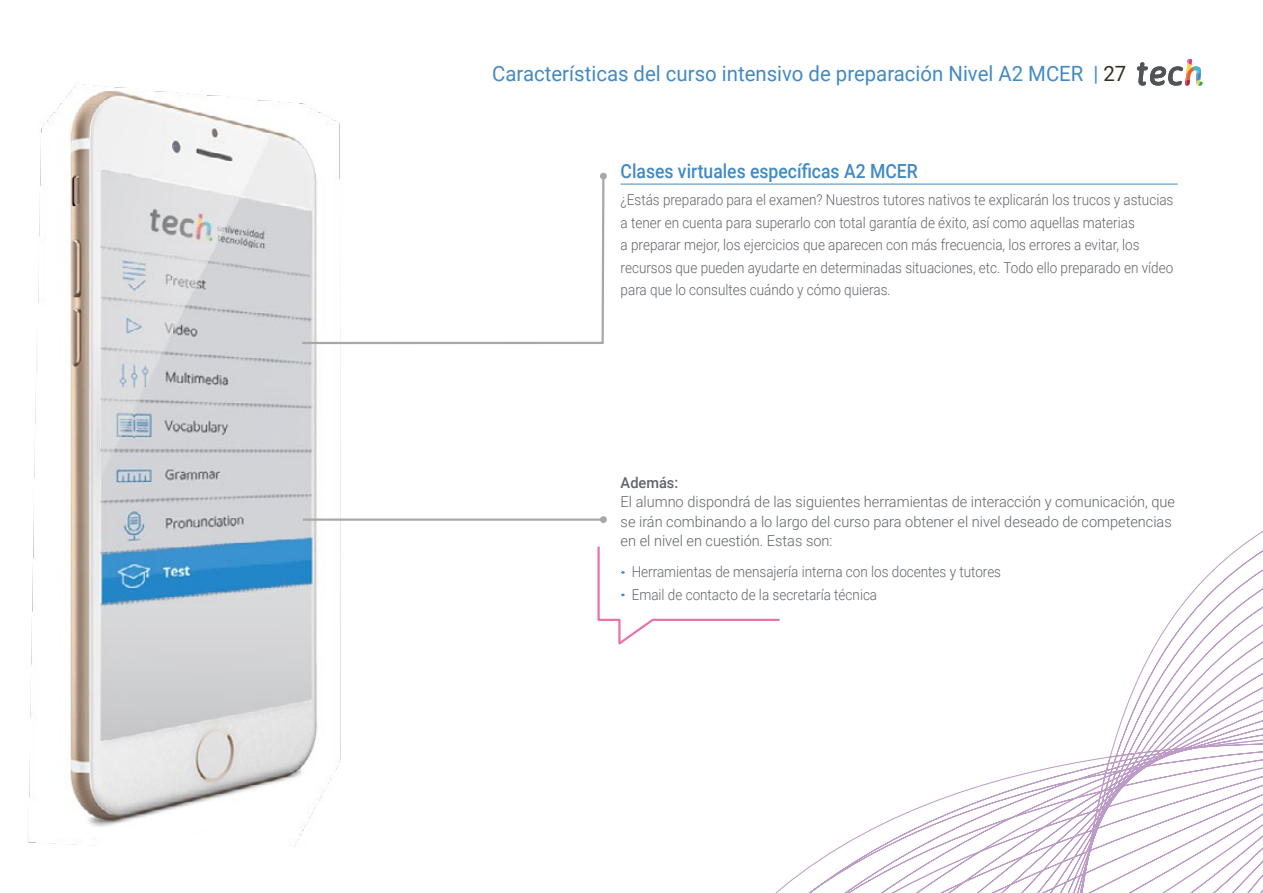
<style>
.page{position:relative;width:1263px;height:893px;background:#fff}
.page>*{position:absolute;margin:0;border:0;box-sizing:border-box;transform-origin:0 0}
.t1{font:21px "Roboto";color:#418ac5}
.t2{font:500 19.5px "Roboto";color:#418ac5;scale:.9 1}
.t3{font:300 15px/22.5px "Roboto";color:#61646a;scale:.9 1}
.t4{font:300 15px/19.5px "Roboto";color:#606467}
.t5{font:500 15px "Roboto";color:#61646a}
.s1{color:#312e20}
</style>
<div class="page">
<svg style="left:1137px;top:59px;width:65px;height:27px"></svg>
<img style="left:28px;top:84px;width:313px;height:762px">
<hr style="left:621px;top:184px;width:557px;height:1px;background:#418ac5">
<svg style="left:597px;top:546px;width:158px;height:99px"></svg>
<svg style="left:755px;top:530px;width:508px;height:363px"></svg>
<svg style="left:300px;top:176px;width:305px;height:169px"></svg>
<div style="left:600px;top:173px;width:7px;height:7px;background:#a8a8a8;border-radius:50%"></div>
<hr style="left:303px;top:518px;width:299px;height:3px;background:#a8a8a8">
<div style="left:600px;top:516px;width:7px;height:7px;background:#a8a8a8;border-radius:50%"></div>
<h1 class="t1" style="left:492px;top:59px;width:636px">Características del curso intensivo de preparación Nivel A2 MCER | <span class="s1">27</span></h1>
<h2 class="t2" style="left:621px;top:158px;width:332px">Clases virtuales específicas A2 MCER</h2>
<p class="t3" style="left:621px;top:188px;width:616px">¿Estás preparado para el examen? Nuestros tutores nativos te explicarán los trucos y astucias a tener en cuenta para superarlo con total garantía de éxito, así como aquellas materias<br>a preparar mejor, los ejercicios que aparecen con más frecuencia, los errores a evitar, los recursos que pueden ayudarte en determinadas situaciones, etc. Todo ello preparado en vídeo para que lo consultes cuándo y cómo quieras.</p>
<p class="t5" style="left:621px;top:472px;width:59px">Además:</p>
<p class="t4" style="left:621px;top:491px;width:556px">El alumno dispondrá de las siguientes herramientas de interacción y comunicación, que se irán combinando a lo largo del curso para obtener el nivel deseado de competencias en el nivel en cuestión. Estas son:</p>
<p class="t3" style="left:632px;top:560px;width:412px">Herramientas de mensajería interna con los docentes y tutores<br>Email de contacto de la secretaría técnica</p>
</div>
